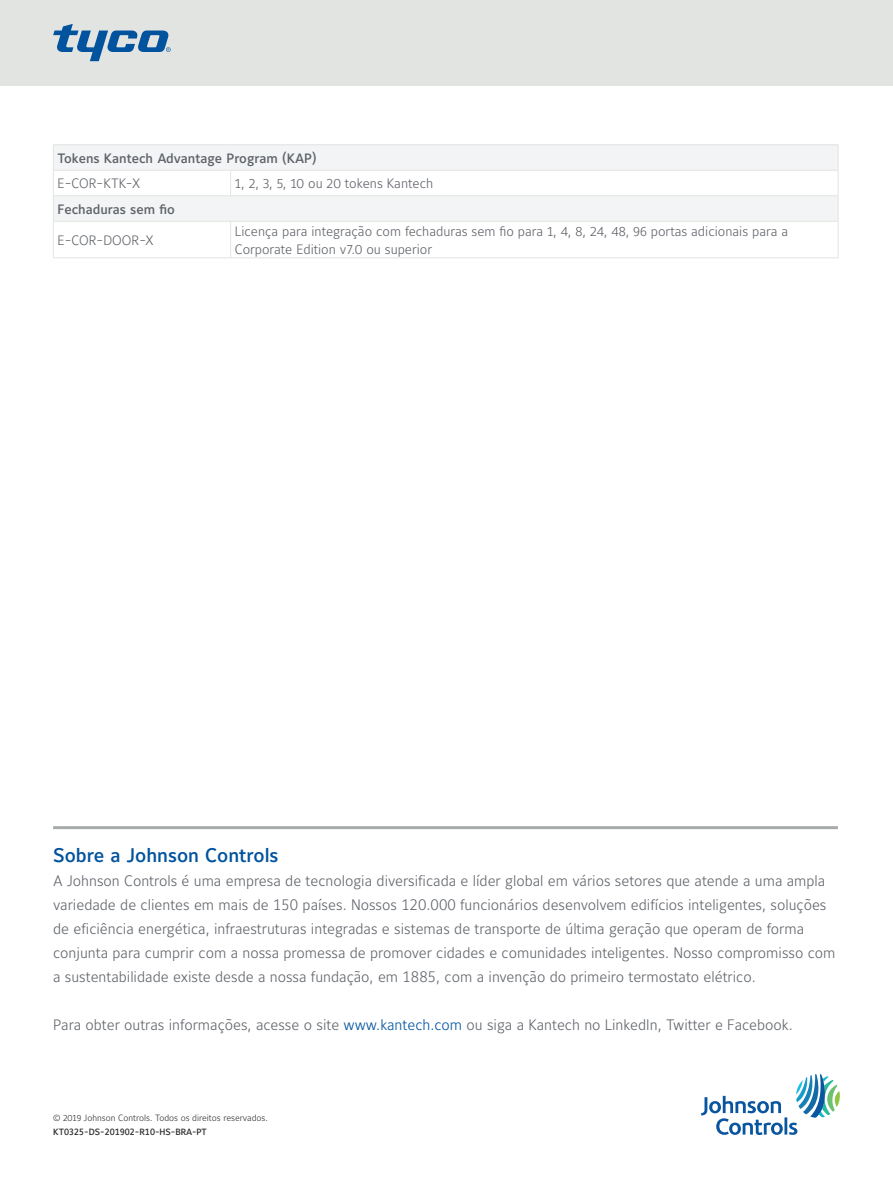
<style>
.page{position:relative;width:893px;height:1188px;background:#fff}
.page>*{position:absolute;margin:0;border:0;box-sizing:border-box;transform-origin:0 0}
.t1{font:500 19.5px "Maurea Jci Tf ML";color:#01539e}
.t2{font:300 15px/24px "Maurea Jci Tf ML";color:#5f6369}
.t3{font:300 13.5px/18px "Maurea Jci Lf ML";color:#5f6369}
.t4{font:500 13.5px "Maurea Jci Lf ML";color:#5f6369}
.t5{font:300 9px "Maurea Jci Lf ML";color:#2d2f2e}
.t6{font:500 9px "Maurea Jci Tf ML";color:#2d2f2e}
.s1{color:#01539e}
</style>
<div class="page">
<svg style="left:701px;top:1074px;width:139px;height:61px"></svg>
<hr style="left:53px;top:826px;width:785px;height:3px;background:#a8abac">
<div style="left:0;top:0;width:893px;height:85px;background:#e2e4e2"></div>
<svg style="left:53px;top:24px;width:118px;height:37px"></svg>
<svg style="left:54px;top:145px;width:784px;height:76px;fill:#f3f4f5"></svg>
<hr style="left:53px;top:144px;width:178px;height:1px;background:#e2e4e2">
<hr style="left:231px;top:144px;width:607px;height:1px;background:#e2e4e2">
<hr style="left:53px;top:170px;width:178px;height:1px;background:#e2e4e2">
<hr style="left:231px;top:170px;width:607px;height:1px;background:#e2e4e2">
<svg style="left:230px;top:171px;width:1px;height:25px"></svg>
<hr style="left:53px;top:196px;width:178px;height:1px;background:#e2e4e2">
<svg style="left:53px;top:145px;width:1px;height:76px"></svg>
<hr style="left:231px;top:196px;width:607px;height:1px;background:#e2e4e2">
<svg style="left:838px;top:145px;width:1px;height:76px"></svg>
<hr style="left:53px;top:221px;width:178px;height:1px;background:#e2e4e2">
<hr style="left:53px;top:221px;width:1px;height:37px;background:#e2e4e2">
<hr style="left:231px;top:221px;width:607px;height:1px;background:#e2e4e2">
<hr style="left:230px;top:221px;width:1px;height:37px;background:#e2e4e2">
<hr style="left:838px;top:221px;width:1px;height:37px;background:#e2e4e2">
<hr style="left:53px;top:258px;width:178px;height:1px;background:#e2e4e2">
<hr style="left:231px;top:258px;width:607px;height:1px;background:#e2e4e2">
<p class="t4" style="left:58px;top:150px;width:261px">Tokens Kantech Advantage Program (KAP)</p>
<p class="t3" style="left:58px;top:174px;width:84px">E-COR-KTK-X</p>
<p class="t3" style="left:235px;top:174px;width:200px">1, 2, 3, 5, 10 ou 20 tokens Kantech</p>
<p class="t4" style="left:58px;top:201px;width:119px">Fechaduras sem fio</p>
<p class="t3" style="left:58px;top:231px;width:98px">E-COR-DOOR-X</p>
<p class="t3" style="left:235px;top:222px;width:555px">Licença para integração com fechaduras sem fio para 1, 4, 8, 24, 48, 96 portas adicionais para a<br>Corporate Edition v7.0 ou superior</p>
<h1 class="t1" style="left:53px;top:844px;width:227px">Sobre a Johnson Controls</h1>
<p class="t2" style="left:53px;top:869px;width:784px">A Johnson Controls é uma empresa de tecnologia diversificada e líder global em vários setores que atende a uma ampla variedade de clientes em mais de 150 países. Nossos 120.000 funcionários desenvolvem edifícios inteligentes, soluções de eficiência energética, infraestruturas integradas e sistemas de transporte de última geração que operam de forma conjunta para cumprir com a nossa promessa de promover cidades e comunidades inteligentes. Nosso compromisso com a sustentabilidade existe desde a nossa fundação, em 1885, com a invenção do primeiro termostato elétrico.</p>
<p class="t2" style="left:53px;top:1013px;width:741px">Para obter outras informações, acesse o site <span class="s1">www.kantech.com</span> ou siga a Kantech no LinkedIn, Twitter e Facebook.</p>
<p class="t5" style="left:53px;top:1113px;width:216px">© 2019 Johnson Controls. Todos os direitos reservados.</p>
<p class="t6" style="left:53px;top:1126px;width:155px">KT0325-DS-201902-R10-HS-BRA-PT</p>
</div>
